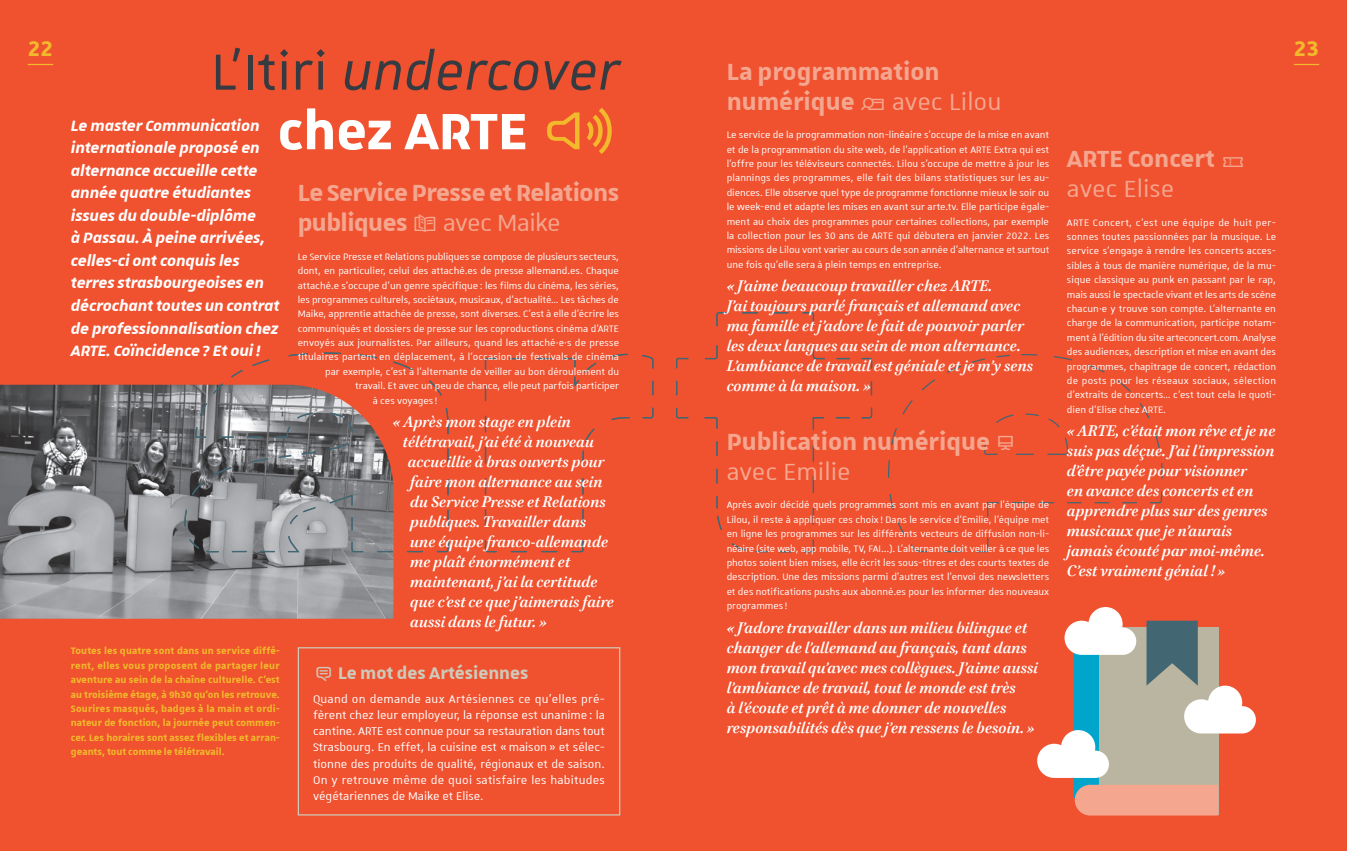
<style>
.page{position:relative;width:1347px;height:851px;background:#fff}
.page>*{position:absolute;margin:0;border:0;box-sizing:border-box;transform-origin:0 0}
.Titre-article{font:italic 68.75px "Unistra A";letter-spacing:-.005em;color:#353b40}
.Titre-article-2{font:700 68.75px "Unistra A";color:#fff}
.titre_coul_3{font:700 31.25px/30px "Unistra A";color:#f4a68f}
.titre_coul_3-2{font:31.25px "Unistra A";color:#f4a68f}
.titre_coul_3-3{font:700 31.25px "Unistra A";letter-spacing:-.02em;color:#f4a68f}
.t1{font:700 28.75px "Unistra D";color:#f1b92b}
.t2{font:700 22.5px "Unistra A";color:#cdcaba}
.chapeau{font:italic 700 20px/22.5px "Unistra A";letter-spacing:-.005em;color:#fff;text-align:justify}
.citations_encadré{font:italic 700 17.5px/20px "Brill";color:#fff}
.texte_encadré{font:15px/16.2px "Unistra A";color:#fff;text-align:justify}
.texte-courant_coul_1{font:12.5px/14.4px "Unistra A";color:#fff;text-align:justify}
.texte-courant_coul_1-2{font:700 12.5px/14.4px "Unistra A";color:#f1b92b;text-align:justify}
.s1{font-style:normal}
.s2{font-weight:400}
</style>
<div class="page">
<div style="left:0;top:0;width:1346px;height:850px;background:#f0512f"></div>
<img style="left:0;top:384px;width:393px;height:234px">
<svg style="left:28px;top:64px;width:25px;height:1px"></svg>
<svg style="left:1293px;top:64px;width:26px;height:1px"></svg>
<svg style="left:184px;top:352px;width:265px;height:201px"></svg>
<svg style="left:779px;top:552px;width:13px;height:1px"></svg>
<svg style="left:676px;top:312px;width:196px;height:240px"></svg>
<svg style="left:484px;top:353px;width:170px;height:200px"></svg>
<svg style="left:888px;top:354px;width:275px;height:199px"></svg>
<div style="left:298px;top:647px;width:322px;height:168px;border:1px solid #cdcaba"></div>
<div style="left:1074px;top:627px;width:28px;height:170px;background:#00a5cb"></div>
<div style="left:1098px;top:627px;width:120px;height:187px;background:#b9b5a1"></div>
<div style="left:1074px;top:784px;width:144px;height:31px;background:#f4a68f"></div>
<svg style="left:1064px;top:607px;width:72px;height:47px"></svg>
<svg style="left:1037px;top:730px;width:72px;height:47px"></svg>
<svg style="left:1146px;top:620px;width:109px;height:113px"></svg>
<svg style="left:983px;top:413px;width:86px;height:42px"></svg>
<p class="t1" style="left:28px;top:32px;width:27px">22</p>
<p class="t1" style="left:1293px;top:32px;width:27px">23</p>
<p class="Titre-article" style="left:211px;top:36px;width:410px"><span class="s1">L’Itiri</span> undercover</p>
<p class="chapeau" style="left:71px;top:114px;width:190px">Le master Communication internationale proposé en alternance accueille cette</p>
<p class="Titre-article-2" style="left:278px;top:92px;width:251px">chez ARTE</p>
<p class="chapeau" style="left:71px;top:181px;width:210px;text-align:left">année quatre étudiantes issues du double-diplôme<br>à Passau. À peine arrivées, celles-ci ont conquis les terres strasbourgeoises en décrochant toutes un contrat de professionnalisation chez<br>ARTE. Coïncidence ? Et oui!</p>
<p class="titre_coul_3" style="left:726px;top:55px;width:276px">La programmation numérique <span class="s2">avec Lilou</span></p>
<p class="texte-courant_coul_1" style="left:726px;top:127px;width:324px">Le service de la programmation non-linéaire s’occupe de la mise en avant et de la programmation du site web, de l’application et ARTE Extra qui est l’offre pour les téléviseurs connectés. Lilou s’occupe de mettre à jour les plannings des programmes, elle fait des bilans statistiques sur les au&shy;diences. Elle observe quel type de programme fonctionne mieux le soir ou le week-end et adapte les mises en avant sur arte.tv. Elle participe égale&shy;ment au choix des programmes pour certaines collections, par exemple la collection pour les 30 ans de ARTE qui débutera en janvier 2022. Les missions de Lilou vont varier au cours de son année d’alternance et surtout une fois qu’elle sera à plein temps en entreprise.</p>
<p class="citations_encadré" style="left:726px;top:276px;width:308px">« J’aime beaucoup travailler chez ARTE.<br>J’ai toujours parlé français et allemand avec ma famille et j’adore le fait de pouvoir parler les deux langues au sein de mon alternance.<br>L’ambiance de travail est géniale et je m’y sens comme à la maison. »</p>
<p class="titre_coul_3" style="left:726px;top:425px;width:265px">Publication numérique</p>
<p class="titre_coul_3-2" style="left:726px;top:455px;width:125px">avec Emilie</p>
<p class="texte-courant_coul_1" style="left:726px;top:497px;width:324px">Après avoir décidé quels programmes sont mis en avant par l’équipe de Lilou, il reste à appliquer ces choix! Dans le service d’Emilie, l’équipe met en ligne les programmes sur les différents vecteurs de diffusion non-li&shy;néaire (site web, app mobile, TV, FAI...). L’alternante doit veiller à ce que les photos soient bien mises, elle écrit les sous-titres et des courts textes de description. Une des missions parmi d’autres est l’envoi des newsletters et des notifications pushs aux abonné.es pour les informer des nouveaux programmes!</p>
<p class="citations_encadré" style="left:726px;top:617px;width:313px">« J’adore travailler dans un milieu bilingue et changer de l’allemand au français, tant dans mon travail qu’avec mes collègues. J’aime aussi l’ambiance de travail, tout le monde est très<br>à l’écoute et prêt à me donner de nouvelles responsabilités dès que j’en ressens le besoin. »</p>
<p class="titre_coul_3" style="left:1067px;top:143px;width:150px">ARTE Concert</p>
<p class="titre_coul_3-2" style="left:1067px;top:173px;width:109px">avec Elise</p>
<p class="texte-courant_coul_1" style="left:1067px;top:215px;width:211px">ARTE Concert, c’est une équipe de huit per&shy;sonnes toutes passionnées par la musique. Le service s’engage à rendre les concerts acces&shy;sibles à tous de manière numérique, de la mu&shy;sique classique au punk en passant par le rap, mais aussi le spectacle vivant et les arts de scène chacun·e y trouve son compte. L’alternante en charge de la communication, participe notam&shy;ment à l’édition du site arteconcert.com. Analyse des audiences, description et mise en avant des programmes, chapitrage de concert, rédaction de posts pour les réseaux sociaux, sélection d’extraits de concerts… c’est tout cela le quoti&shy;dien d’Elise chez ARTE.</p>
<p class="citations_encadré" style="left:1067px;top:421px;width:210px">« ARTE, c’était mon rêve et je ne suis pas déçue. J’ai l’impression d’être payée pour visionner<br>en avance des concerts et en apprendre plus sur des genres musicaux que je n’aurais jamais écouté par moi-même.<br>C’est vraiment génial ! »</p>
<p class="titre_coul_3" style="left:298px;top:177px;width:323px">Le Service Presse et Relations</p>
<p class="titre_coul_3-3" style="left:298px;top:205px;width:264px">publiques <span class="s2">avec Maike</span></p>
<p class="texte-courant_coul_1" style="left:298px;top:249px;width:323px">Le Service Presse et Relations publiques se compose de plusieurs secteurs,</p>
<p class="texte-courant_coul_1" style="left:298px;top:263px;width:322px">dont, en particulier, celui des attaché.es de presse allemand.es. Chaque</p>
<p class="texte-courant_coul_1" style="left:298px;top:277px;width:323px">attaché.e s’occupe d’un genre spécifique : les films du cinéma, les séries,</p>
<p class="texte-courant_coul_1" style="left:298px;top:292px;width:322px">les programmes culturels, sociétaux, musicaux, d’actualité… Les tâches de</p>
<p class="texte-courant_coul_1" style="left:298px;top:306px;width:323px">Maike, apprentie attachée de presse, sont diverses. C’est à elle d’écrire les</p>
<p class="texte-courant_coul_1" style="left:298px;top:321px;width:323px">communiqués et dossiers de presse sur les coproductions cinéma d’ARTE</p>
<p class="texte-courant_coul_1" style="left:298px;top:335px;width:323px">envoyés aux journalistes. Par ailleurs, quand les attaché·e·s de presse</p>
<p class="texte-courant_coul_1" style="left:298px;top:349px;width:323px">titulaires partent en déplacement, à l’occasion de festivals de cinéma</p>
<p class="texte-courant_coul_1" style="left:325px;top:364px;width:295px">par exemple, c’est à l’alternante de veiller au bon déroulement du</p>
<p class="texte-courant_coul_1" style="left:355px;top:378px;width:265px">travail. Et avec un peu de chance, elle peut parfois participer</p>
<p class="texte-courant_coul_1" style="left:373px;top:392px;width:66px">à ces voyages!</p>
<p class="citations_encadré" style="left:393px;top:412px;width:180px">« Après mon stage en plein</p>
<p class="citations_encadré" style="left:403px;top:432px;width:193px">télétravail, j’ai été à nouveau</p>
<p class="citations_encadré" style="left:408px;top:452px;width:198px">accueillie à bras ouverts pour</p>
<p class="citations_encadré" style="left:410px;top:472px;width:194px">faire mon alternance au sein</p>
<p class="citations_encadré" style="left:410px;top:492px;width:197px">du Service Presse et Relations</p>
<p class="citations_encadré" style="left:410px;top:512px;width:177px">publiques. Travailler dans</p>
<p class="citations_encadré" style="left:410px;top:532px;width:199px">une équipe franco-allemande</p>
<p class="citations_encadré" style="left:410px;top:552px;width:162px">me plaît énormément et</p>
<p class="citations_encadré" style="left:410px;top:572px;width:189px">maintenant, j’ai la certitude</p>
<p class="citations_encadré" style="left:410px;top:592px;width:205px">que c’est ce que j’aimerais faire</p>
<p class="citations_encadré" style="left:410px;top:612px;width:138px">aussi dans le futur. »</p>
<p class="texte-courant_coul_1-2" style="left:71px;top:643px;width:210px">Toutes les quatre sont dans un service diffé&shy;rent, elles vous proposent de partager leur aventure au sein de la chaîne culturelle. C’est au troisième étage, à 9h30 qu’on les retrouve.<br>Sourires masqués, badges à la main et ordi&shy;nateur de fonction, la journée peut commen&shy;cer. Les horaires sont assez flexibles et arran&shy;geants, tout comme le télétravail.</p>
<p class="t2" style="left:338px;top:660px;width:192px">Le mot des Artésiennes</p>
<p class="texte_encadré" style="left:313px;top:689px;width:293px">Quand on demande aux Artésiennes ce qu’elles pré&shy;fèrent chez leur employeur, la réponse est unanime : la cantine. ARTE est connue pour sa restauration dans tout Strasbourg. En effet, la cuisine est «maison » et sélec&shy;tionne des produits de qualité, régionaux et de saison.<br>On y retrouve même de quoi satisfaire les habitudes végétariennes de Maike et Elise.</p>
</div>
